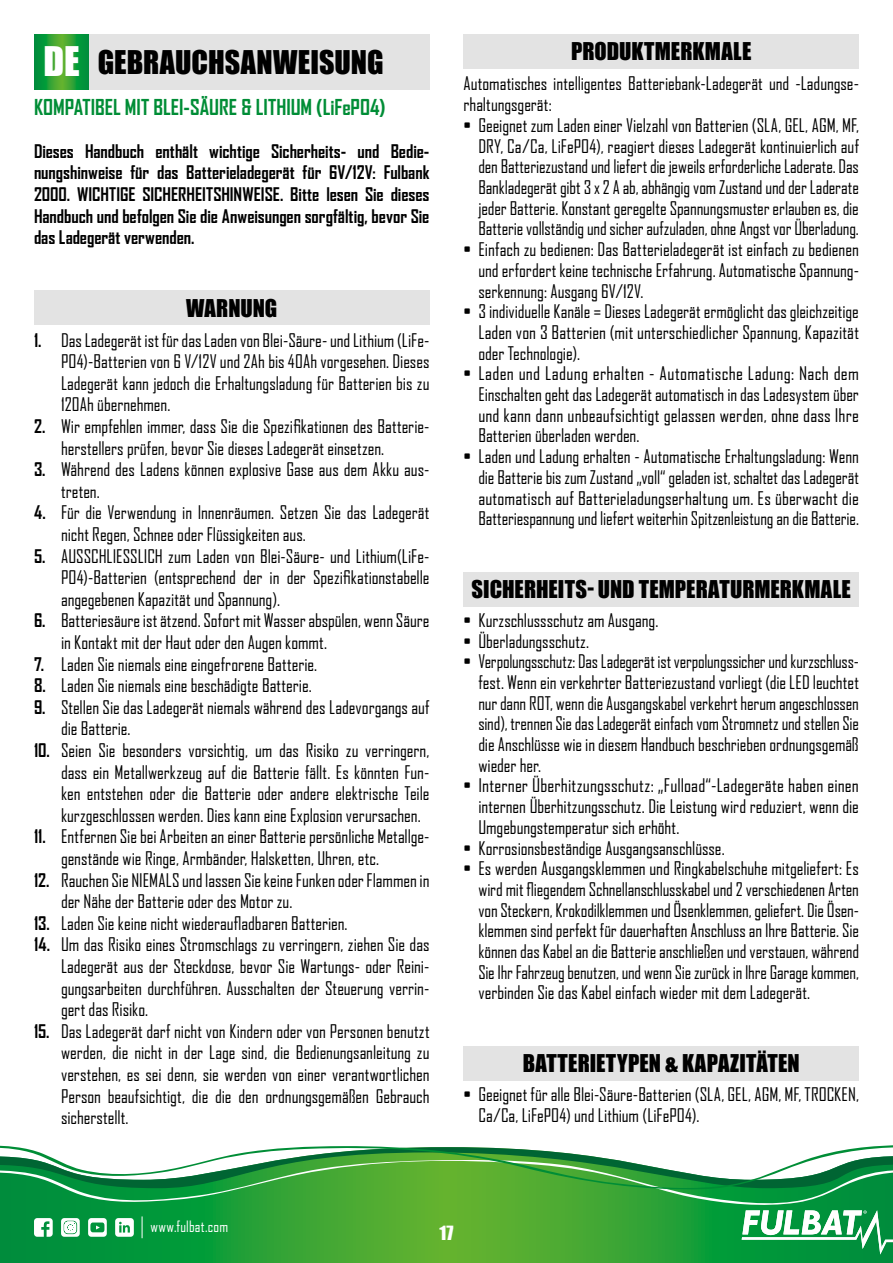
<style>
.page{position:relative;width:893px;height:1263px;background:#fff}
.page>*{position:absolute;margin:0;border:0;box-sizing:border-box;transform-origin:0 0}
.t1{font:30px "Impact";color:#000}
.t2{font:22.5px "Impact";letter-spacing:.005em;color:#000}
.t3{font:700 21px "Agency FB";color:#008d36}
.t4{font:18px/20.7px "Agency FB";letter-spacing:-.005em;color:#000;text-align:justify}
.t5{font:700 18px/21.6px "Agency FB";letter-spacing:-.005em;color:#000;text-align:justify}
.t6{font:18px "Impact";color:#fff}
.t7{font:15px "Agency FB";letter-spacing:.01em;color:#fff}
.s1{font-size:37.5px;color:#fff}
.s2{font-weight:700}
</style>
<div class="page">
<svg style="left:0;top:1145px;width:893px;height:109px"></svg>
<svg style="left:34px;top:34px;width:55px;height:55px;background:#249e36"></svg>
<div style="left:89px;top:34px;width:340px;height:55px;background:#e3e3e3"></div>
<div style="left:34px;top:291px;width:395px;height:34px;background:#e3e3e3"></div>
<div style="left:463px;top:34px;width:396px;height:34px;background:#e3e3e3"></div>
<div style="left:463px;top:572px;width:396px;height:34px;background:#e3e3e3"></div>
<div style="left:463px;top:1046px;width:396px;height:34px;background:#e3e3e3"></div>
<h1 class="t1" style="left:44px;top:38px;width:342px"><span class="s1">DE</span> GEBRAUCHSANWEISUNG</h1>
<p class="t3" style="left:34px;top:94px;width:353px">KOMPATIBEL MIT BLEI-SÄURE &amp; LITHIUM (LiFePO4)</p>
<p class="t5" style="left:34px;top:140px;width:397px">Dieses Handbuch enthält wichtige Sicherheits- und Bedie&shy;nungshinweise für das Batterieladegerät für 6V/12V: Fulbank 2000. WICHTIGE SICHERHEITSHINWEISE. Bitte lesen Sie dieses Handbuch und befolgen Sie die Anweisungen sorgfältig, bevor Sie das Ladegerät verwenden.</p>
<p class="t2" style="left:186px;top:291px;width:93px">WARNUNG</p>
<p class="t4" style="left:61px;top:329px;width:370px;line-height:21.6px;text-indent:-27px"><span class="s2">1.</span> Das Ladegerät ist für das Laden von Blei-Säure- und Lithium (LiFe-PO4)-Batterien von 6 V/12V und 2Ah bis 40Ah vorgesehen. Dieses Ladegerät kann jedoch die Erhaltungsladung für Batterien bis zu 120Ah übernehmen.</p>
<p class="t4" style="left:61px;top:415px;width:370px;line-height:21.6px;text-indent:-27px"><span class="s2">2.</span> Wir empfehlen immer, dass Sie die Spezifikationen des Batterie&shy;herstellers prüfen, bevor Sie dieses Ladegerät einsetzen.</p>
<p class="t4" style="left:61px;top:458px;width:370px;line-height:21.6px;text-indent:-27px"><span class="s2">3.</span> Während des Ladens können explosive Gase aus dem Akku aus&shy;treten.</p>
<p class="t4" style="left:61px;top:501px;width:370px;line-height:21.6px;text-indent:-27px"><span class="s2">4.</span> Für die Verwendung in Innenräumen. Setzen Sie das Ladegerät nicht Regen, Schnee oder Flüssigkeiten aus.</p>
<p class="t4" style="left:61px;top:545px;width:370px;line-height:21.6px;text-indent:-27px"><span class="s2">5.</span> AUSSCHLIESSLICH zum Laden von Blei-Säure- und Lithium(LiFe-PO4)-Batterien (entsprechend der in der Spezifikationstabelle angegebenen Kapazität und Spannung).</p>
<p class="t4" style="left:61px;top:609px;width:370px;line-height:21.6px;text-indent:-27px"><span class="s2">6.</span> Batteriesäure ist ätzend. Sofort mit Wasser abspülen, wenn Säure in Kontakt mit der Haut oder den Augen kommt.</p>
<p class="t4" style="left:34px;top:653px;width:285px"><span class="s2">7.</span> Laden Sie niemals eine eingefrorene Batterie.</p>
<p class="t4" style="left:34px;top:675px;width:279px"><span class="s2">8.</span> Laden Sie niemals eine beschädigte Batterie.</p>
<p class="t4" style="left:61px;top:696px;width:370px;line-height:21.6px;text-indent:-27px"><span class="s2">9.</span> Stellen Sie das Ladegerät niemals während des Ladevorgangs auf die Batterie.</p>
<p class="t4" style="left:61px;top:739px;width:370px;line-height:21.6px;text-indent:-27px"><span class="s2">10.</span> Seien Sie besonders vorsichtig, um das Risiko zu verringern, dass ein Metallwerkzeug auf die Batterie fällt. Es könnten Fun&shy;ken entstehen oder die Batterie oder andere elektrische Teile kurzgeschlossen werden. Dies kann eine Explosion verursachen.</p>
<p class="t4" style="left:61px;top:825px;width:370px;line-height:21.6px;text-indent:-27px"><span class="s2">11.</span> Entfernen Sie bei Arbeiten an einer Batterie persönliche Metallge&shy;genstände wie Ringe, Armbänder, Halsketten, Uhren, etc.</p>
<p class="t4" style="left:61px;top:869px;width:370px;line-height:21.6px;text-indent:-27px"><span class="s2">12.</span> Rauchen Sie NIEMALS und lassen Sie keine Funken oder Flammen in der Nähe der Batterie oder des Motor zu.</p>
<p class="t4" style="left:34px;top:912px;width:315px"><span class="s2">13.</span> Laden Sie keine nicht wiederaufladbaren Batterien.</p>
<p class="t4" style="left:61px;top:933px;width:370px;line-height:21.6px;text-indent:-27px"><span class="s2">14.</span> Um das Risiko eines Stromschlags zu verringern, ziehen Sie das Ladegerät aus der Steckdose, bevor Sie Wartungs- oder Reini&shy;gungsarbeiten durchführen. Ausschalten der Steuerung verrin&shy;gert das Risiko.</p>
<p class="t4" style="left:61px;top:1020px;width:370px;line-height:21.6px;text-indent:-27px"><span class="s2">15.</span> Das Ladegerät darf nicht von Kindern oder von Personen benutzt werden, die nicht in der Lage sind, die Bedienungsanleitung zu verstehen, es sei denn, sie werden von einer verantwortlichen Person beaufsichtigt, die die den ordnungsgemäßen Gebrauch sicherstellt.</p>
<p class="t2" style="left:571px;top:34px;width:182px">PRODUKTMERKMALE</p>
<p class="t4" style="left:463px;top:72px;width:397px;line-height:21.6px">Automatisches intelligentes Batteriebank-Ladegerät und -Ladungse&shy;rhaltungsgerät:</p>
<p class="t4" style="left:478px;top:115px;width:382px;text-indent:-15px">• Geeignet zum Laden einer Vielzahl von Batterien (SLA, GEL, AGM, MF, DRY, Ca/Ca, LiFePO4), reagiert dieses Ladegerät kontinuierlich auf den Batteriezustand und liefert die jeweils erforderliche Laderate. Das Bankladegerät gibt 3 x 2 A ab, abhängig vom Zustand und der Laderate jeder Batterie. Konstant geregelte Spannungsmuster erlauben es, die Batterie vollständig und sicher aufzuladen, ohne Angst vor Überladung.</p>
<p class="t4" style="left:478px;top:239px;width:382px;text-indent:-15px">• Einfach zu bedienen: Das Batterieladegerät ist einfach zu bedienen und erfordert keine technische Erfahrung. Automatische Spannung&shy;serkennung: Ausgang 6V/12V.</p>
<p class="t4" style="left:478px;top:301px;width:382px;text-indent:-15px">• 3 individuelle Kanäle = Dieses Ladegerät ermöglicht das gleichzeitige Laden von 3 Batterien (mit unterschiedlicher Spannung, Kapazität oder Technologie).</p>
<p class="t4" style="left:478px;top:363px;width:382px;text-indent:-15px">• Laden und Ladung erhalten - Automatische Ladung: Nach dem Einschalten geht das Ladegerät automatisch in das Ladesystem über und kann dann unbeaufsichtigt gelassen werden, ohne dass Ihre Batterien überladen werden.</p>
<p class="t4" style="left:478px;top:446px;width:382px;text-indent:-15px">• Laden und Ladung erhalten - Automatische Erhaltungsladung: Wenn die Batterie bis zum Zustand „voll“ geladen ist, schaltet das Ladegerät automatisch auf Batterieladungserhaltung um. Es überwacht die Batteriespannung und liefert weiterhin Spitzenleistung an die Batterie.</p>
<p class="t2" style="left:472px;top:572px;width:381px">SICHERHEITS- UND TEMPERATURMERKMALE</p>
<p class="t4" style="left:463px;top:609px;width:196px">• Kurzschlussschutz am Ausgang.</p>
<p class="t4" style="left:463px;top:630px;width:127px">• Überladungsschutz.</p>
<p class="t4" style="left:478px;top:651px;width:382px;text-indent:-15px">• Verpolungsschutz: Das Ladegerät ist verpolungssicher und kurzschluss&shy;fest. Wenn ein verkehrter Batteriezustand vorliegt (die LED leuchtet nur dann ROT, wenn die Ausgangskabel verkehrt herum angeschlossen sind), trennen Sie das Ladegerät einfach vom Stromnetz und stellen Sie die Anschlüsse wie in diesem Handbuch beschrieben ordnungsgemäß wieder her.</p>
<p class="t4" style="left:478px;top:775px;width:382px;text-indent:-15px">• Interner Überhitzungsschutz: „Fulload“-Ladegeräte haben einen internen Überhitzungsschutz. Die Leistung wird reduziert, wenn die Umgebungstemperatur sich erhöht.</p>
<p class="t4" style="left:463px;top:837px;width:263px">• Korrosionsbeständige Ausgangsanschlüsse.</p>
<p class="t4" style="left:478px;top:858px;width:382px;text-indent:-15px">• Es werden Ausgangsklemmen und Ringkabelschuhe mitgeliefert: Es wird mit fliegendem Schnellanschlusskabel und 2 verschiedenen Arten von Steckern, Krokodilklemmen und Ösenklemmen, geliefert. Die Ösen&shy;klemmen sind perfekt für dauerhaften Anschluss an Ihre Batterie. Sie können das Kabel an die Batterie anschließen und verstauen, während Sie Ihr Fahrzeug benutzen, und wenn Sie zurück in Ihre Garage kommen, verbinden Sie das Kabel einfach wieder mit dem Ladegerät.</p>
<p class="t2" style="left:523px;top:1046px;width:279px">BATTERIETYPEN &amp; KAPAZITÄTEN</p>
<p class="t4" style="left:478px;top:1083px;width:382px;text-indent:-15px">• Geeignet für alle Blei-Säure-Batterien (SLA, GEL, AGM, MF, TROCKEN,<br>Ca/Ca, LiFePO4) und Lithium (LiFePO4).</p>
<p class="t7" style="left:150px;top:1217px;width:79px">www.fulbat.com</p>
<p class="t6" style="left:439px;top:1219px;width:16px">17</p>
</div>
